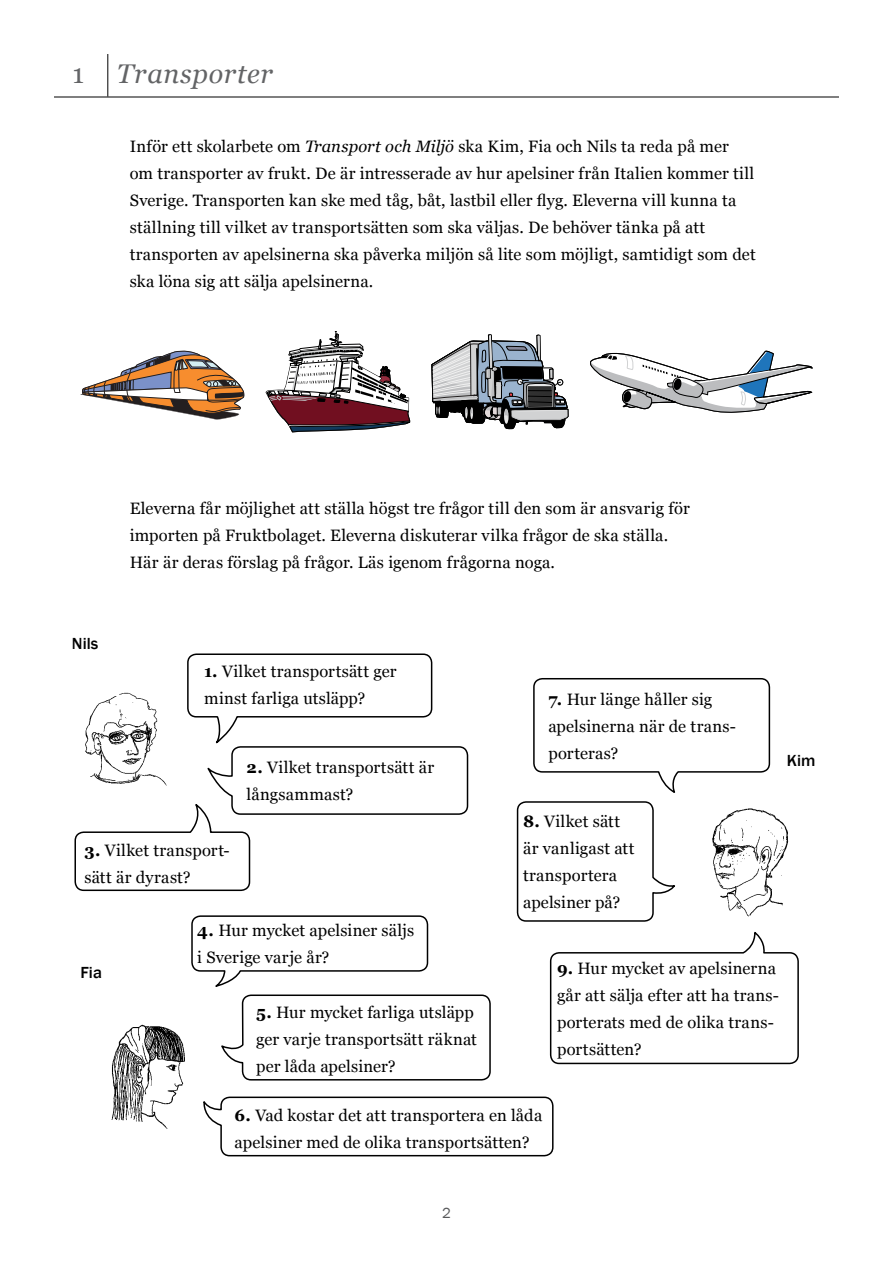
<style>
.page{position:relative;width:893px;height:1263px;background:#fff}
.page>*{position:absolute;margin:0;border:0;box-sizing:border-box;transform-origin:0 0}
.t1{font:italic 27px "Georgia";letter-spacing:.025em;color:#636466}
.t2{font:27px "Georgia";color:#636466}
.t3{font:16.5px/27px "Georgia";letter-spacing:.01em;color:#000}
.t4{font:500 16.5px "Franklin Gothic";color:#000}
.t5{font:15px "Franklin Gothic";color:#58595b}
.s1{font-style:italic}
.s2{font-weight:700}
</style>
<div class="page">
<svg style="left:516px;top:678px;width:255px;height:244px"></svg>
<svg style="left:549px;top:932px;width:250px;height:133px"></svg>
<img style="left:111px;top:1024px;width:74px;height:105px">
<svg style="left:191px;top:915px;width:300px;height:166px"></svg>
<svg style="left:203px;top:1096px;width:351px;height:61px"></svg>
<svg style="left:74px;top:653px;width:395px;height:239px"></svg>
<svg style="left:266px;top:331px;width:144px;height:101px"></svg>
<svg style="left:432px;top:334px;width:136px;height:95px"></svg>
<svg style="left:590px;top:351px;width:222px;height:62px"></svg>
<svg style="left:81px;top:351px;width:163px;height:69px"></svg>
<img style="left:74px;top:677px;width:104px;height:121px">
<img style="left:689px;top:796px;width:100px;height:126px">
<hr style="left:54px;top:97px;width:785px;height:1px;background:#000">
<hr style="left:107px;top:54px;width:1px;height:43px;background:#000">
<h1 class="t2" style="left:72px;top:54px;width:13px">1</h1>
<h1 class="t1" style="left:117px;top:54px;width:158px">Transporter</h1>
<p class="t3" style="left:130px;top:132px;width:627px">Inför ett skolarbete om <span class="s1">Transport och Miljö</span> ska Kim, Fia och Nils ta reda på mer om transporter av frukt. De är intresserade av hur apelsiner från Italien kommer till Sverige. Transporten kan ske med tåg, båt, lastbil eller flyg. Eleverna vill kunna ta ställning till vilket av transportsätten som ska väljas. De behöver tänka på att transporten av apelsinerna ska påverka miljön så lite som möjligt, samtidigt som det ska löna sig att sälja apelsinerna.</p>
<p class="t3" style="left:130px;top:494px;width:562px">Eleverna får möjlighet att ställa högst tre frågor till den som är ansvarig för importen på Fruktbolaget. Eleverna diskuterar vilka frågor de ska ställa.<br>Här är deras förslag på frågor. Läs igenom frågorna noga.</p>
<p class="t4" style="left:72px;top:633px;width:28px">Nils</p>
<p class="t3" style="left:204px;top:657px;width:194px"><span class="s2">1.</span> Vilket transportsätt ger minst farliga utsläpp?</p>
<p class="t3" style="left:247px;top:753px;width:189px"><span class="s2">2.</span> Vilket transportsätt är långsammast?</p>
<p class="t3" style="left:84px;top:836px;width:147px"><span class="s2">3.</span> Vilket transport&shy;sätt är dyrast?</p>
<p class="t3" style="left:548px;top:685px;width:189px"><span class="s2">7.</span> Hur länge håller sig apelsinerna när de trans&shy;porteras?</p>
<p class="t3" style="left:523px;top:807px;width:113px"><span class="s2">8.</span> Vilket sätt är vanligast att transportera apelsiner på?</p>
<p class="t4" style="left:81px;top:962px;width:23px">Fia</p>
<p class="t3" style="left:197px;top:916px;width:219px"><span class="s2">4.</span> Hur mycket apelsiner säljs i Sverige varje år?</p>
<p class="t3" style="left:256px;top:998px;width:222px"><span class="s2">5.</span> Hur mycket farliga utsläpp ger varje transportsätt räknat per låda apelsiner?</p>
<p class="t3" style="left:235px;top:1101px;width:309px"><span class="s2">6.</span> Vad kostar det att transportera en låda apelsiner med de olika transportsätten?</p>
<p class="t3" style="left:557px;top:954px;width:224px"><span class="s2">9.</span> Hur mycket av apelsinerna går att sälja efter att ha trans&shy;porterats med de olika trans&shy;portsätten?</p>
<p class="t4" style="left:787px;top:751px;width:30px">Kim</p>
<p class="t5" style="left:442px;top:1204px;width:10px">2</p>
</div>
